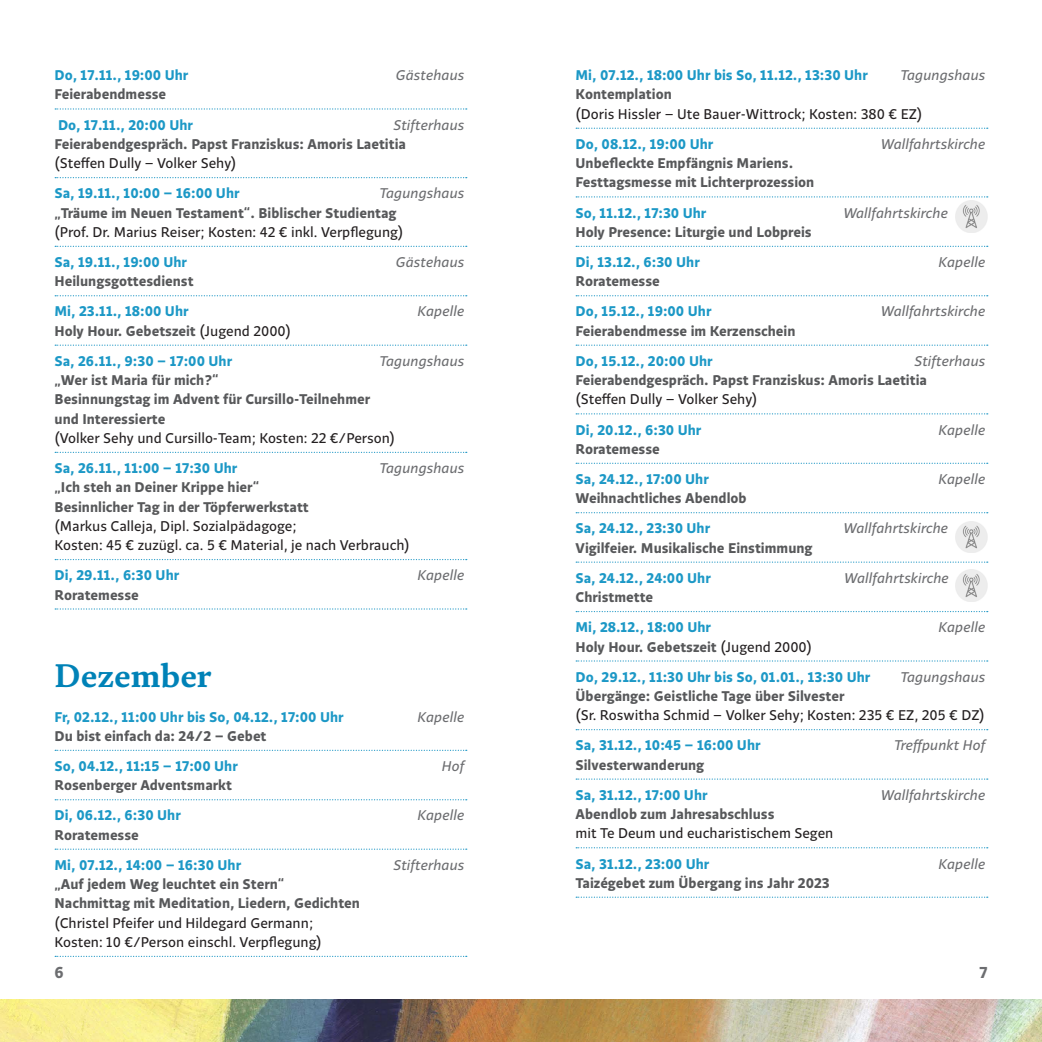
<style>
.page{position:relative;width:1042px;height:1042px;background:#fff}
.page>*{position:absolute;margin:0;border:0;box-sizing:border-box;transform-origin:0 0}
.t1{font:700 33.25px "FS Brabo";color:#0082b7}
.t2{font:700 15.75px "Quercus Sans";color:#6c6d70}
.t3{font:700 14px/19.2px "Quercus Sans";color:#57585a}
.t4{font:700 14px/30.1px "Quercus Sans";color:#1c98c6}
.t5{font:14px/19.2px "Quercus Sans";color:#231f20}
.t6{font:italic 14px "Quercus Sans";color:#6c6d70}
.s1{color:#57585a}
.s2{font-weight:400;color:#231f20}
</style>
<div class="page">
<img style="left:0;top:999px;width:1042px;height:43px">
<svg style="left:55px;top:108px;width:412px;height:2px"></svg>
<svg style="left:55px;top:177px;width:412px;height:1px"></svg>
<svg style="left:55px;top:246px;width:412px;height:1px"></svg>
<svg style="left:55px;top:295px;width:412px;height:1px"></svg>
<svg style="left:55px;top:344px;width:412px;height:2px"></svg>
<svg style="left:55px;top:452px;width:412px;height:1px"></svg>
<svg style="left:55px;top:559px;width:412px;height:1px"></svg>
<svg style="left:55px;top:608px;width:412px;height:1px"></svg>
<svg style="left:55px;top:750px;width:412px;height:1px"></svg>
<svg style="left:55px;top:799px;width:412px;height:1px"></svg>
<svg style="left:55px;top:848px;width:412px;height:2px"></svg>
<svg style="left:55px;top:956px;width:412px;height:1px"></svg>
<svg style="left:576px;top:128px;width:412px;height:1px"></svg>
<svg style="left:576px;top:196px;width:412px;height:1px"></svg>
<svg style="left:576px;top:246px;width:412px;height:1px"></svg>
<svg style="left:576px;top:295px;width:412px;height:1px"></svg>
<svg style="left:576px;top:344px;width:412px;height:2px"></svg>
<svg style="left:576px;top:413px;width:412px;height:1px"></svg>
<svg style="left:576px;top:463px;width:412px;height:1px"></svg>
<svg style="left:576px;top:512px;width:412px;height:1px"></svg>
<svg style="left:576px;top:561px;width:412px;height:2px"></svg>
<svg style="left:576px;top:611px;width:412px;height:1px"></svg>
<svg style="left:576px;top:660px;width:412px;height:1px"></svg>
<svg style="left:576px;top:729px;width:412px;height:1px"></svg>
<svg style="left:576px;top:778px;width:412px;height:2px"></svg>
<svg style="left:576px;top:847px;width:412px;height:1px"></svg>
<svg style="left:576px;top:896px;width:412px;height:2px"></svg>
<img style="left:955px;top:201px;width:32px;height:31px">
<img style="left:955px;top:521px;width:32px;height:31px">
<img style="left:955px;top:569px;width:32px;height:32px">
<p class="t4" style="left:55px;top:60px;width:135px">Do, 17.11., 19:00 Uhr</p>
<p class="t6" style="left:395px;top:66px;width:70px">Gästehaus</p>
<p class="t3" style="left:55px;top:85px;width:113px">Feierabendmesse</p>
<p class="t4" style="left:58px;top:110px;width:137px">Do, 17.11., 20:00 Uhr</p>
<p class="t6" style="left:393px;top:115px;width:73px">Stifterhaus</p>
<p class="t3" style="left:55px;top:135px;width:353px">Feierabendgespräch. Papst Franziskus: Amoris Laetitia</p>
<p class="t5" style="left:55px;top:154px;width:183px">(Steffen Dully – Volker Sehy)</p>
<p class="t4" style="left:55px;top:179px;width:186px">Sa, 19.11., 10:00 – 16:00 Uhr</p>
<p class="t6" style="left:379px;top:184px;width:86px">Tagungshaus</p>
<p class="t3" style="left:55px;top:203px;width:343px">„Träume im Neuen Testament“. Biblischer Studientag</p>
<p class="t5" style="left:55px;top:222px;width:350px">(Prof. Dr. Marius Reiser; Kosten: 42 € inkl. Verpflegung)</p>
<p class="t4" style="left:55px;top:247px;width:134px">Sa, 19.11., 19:00 Uhr</p>
<p class="t6" style="left:395px;top:253px;width:70px">Gästehaus</p>
<p class="t3" style="left:55px;top:272px;width:140px">Heilungsgottesdienst</p>
<p class="t4" style="left:55px;top:297px;width:136px">Mi, 23.11., 18:00 Uhr</p>
<p class="t6" style="left:417px;top:302px;width:48px">Kapelle</p>
<p class="t4" style="left:55px;top:316px;width:238px"><span class="s1">Holy Hour. Gebetszeit</span> <span class="s2">(Jugend 2000)<br></span>Sa, 26.11., 9:30 – 17:00 Uhr</p>
<p class="t6" style="left:379px;top:351px;width:86px">Tagungshaus</p>
<p class="t3" style="left:55px;top:371px;width:317px">„Wer ist Maria für mich?“<br>Besinnungstag im Advent für Cursillo-Teilnehmer und Interessierte</p>
<p class="t5" style="left:55px;top:428px;width:342px">(Volker Sehy und Cursillo-Team; Kosten: 22 €/Person)</p>
<p class="t4" style="left:55px;top:453px;width:184px">Sa, 26.11., 11:00 – 17:30 Uhr</p>
<p class="t6" style="left:379px;top:459px;width:86px">Tagungshaus</p>
<p class="t3" style="left:55px;top:478px;width:256px">„Ich steh an Deiner Krippe hier“<br>Besinnlicher Tag in der Töpferwerkstatt</p>
<p class="t5" style="left:55px;top:516px;width:357px">(Markus Calleja, Dipl. Sozialpädagoge;<br>Kosten: 45 € zuzügl. ca. 5 € Material, je nach Verbrauch)</p>
<p class="t4" style="left:55px;top:560px;width:126px">Di, 29.11., 6:30 Uhr</p>
<p class="t6" style="left:417px;top:566px;width:48px">Kapelle</p>
<p class="t3" style="left:55px;top:585px;width:86px">Roratemesse</p>
<h1 class="t1" style="left:55px;top:650px;width:159px">Dezember</h1>
<p class="t4" style="left:55px;top:702px;width:291px">Fr, 02.12., 11:00 Uhr bis So, 04.12., 17:00 Uhr</p>
<p class="t6" style="left:417px;top:707px;width:48px">Kapelle</p>
<p class="t3" style="left:55px;top:726px;width:213px">Du bist einfach da: 24/2 – Gebet</p>
<p class="t4" style="left:55px;top:751px;width:185px">So, 04.12., 11:15 – 17:00 Uhr</p>
<p class="t6" style="left:441px;top:757px;width:24px">Hof</p>
<p class="t3" style="left:55px;top:776px;width:179px">Rosenberger Adventsmarkt</p>
<p class="t4" style="left:55px;top:800px;width:128px">Di, 06.12., 6:30 Uhr</p>
<p class="t6" style="left:417px;top:806px;width:48px">Kapelle</p>
<p class="t3" style="left:55px;top:825px;width:86px">Roratemesse</p>
<p class="t4" style="left:55px;top:850px;width:188px">Mi, 07.12., 14:00 – 16:30 Uhr</p>
<p class="t6" style="left:393px;top:855px;width:73px">Stifterhaus</p>
<p class="t3" style="left:55px;top:875px;width:307px">„Auf jedem Weg leuchtet ein Stern“<br>Nachmittag mit Meditation, Liedern, Gedichten</p>
<p class="t5" style="left:55px;top:913px;width:269px">(Christel Pfeifer und Hildegard Germann;<br>Kosten: 10 €/Person einschl. Verpflegung)</p>
<p class="t4" style="left:575px;top:60px;width:294px">Mi, 07.12., 18:00 Uhr bis So, 11.12., 13:30 Uhr</p>
<p class="t6" style="left:900px;top:66px;width:86px">Tagungshaus</p>
<p class="t3" style="left:575px;top:85px;width:98px">Kontemplation</p>
<p class="t5" style="left:575px;top:104px;width:348px">(Doris Hissler – Ute Bauer-Wittrock; Kosten: 380 € EZ)</p>
<p class="t4" style="left:575px;top:129px;width:139px">Do, 08.12., 19:00 Uhr</p>
<p class="t6" style="left:880px;top:135px;width:106px">Wallfahrtskirche</p>
<p class="t3" style="left:575px;top:154px;width:240px">Unbefleckte Empfängnis Mariens.<br>Festtagsmesse mit Lichterprozession</p>
<p class="t4" style="left:575px;top:198px;width:132px">So, 11.12., 17:30 Uhr</p>
<p class="t6" style="left:843px;top:203px;width:106px">Wallfahrtskirche</p>
<p class="t3" style="left:575px;top:222px;width:238px">Holy Presence: Liturgie und Lobpreis</p>
<p class="t4" style="left:575px;top:247px;width:126px">Di, 13.12., 6:30 Uhr</p>
<p class="t6" style="left:938px;top:253px;width:48px">Kapelle</p>
<p class="t3" style="left:575px;top:272px;width:86px">Roratemesse</p>
<p class="t4" style="left:575px;top:297px;width:137px">Do, 15.12., 19:00 Uhr</p>
<p class="t6" style="left:880px;top:302px;width:106px">Wallfahrtskirche</p>
<p class="t3" style="left:575px;top:321px;width:221px">Feierabendmesse im Kerzenschein</p>
<p class="t4" style="left:575px;top:346px;width:139px">Do, 15.12., 20:00 Uhr</p>
<p class="t6" style="left:914px;top:351px;width:73px">Stifterhaus</p>
<p class="t3" style="left:575px;top:371px;width:353px">Feierabendgespräch. Papst Franziskus: Amoris Laetitia</p>
<p class="t5" style="left:575px;top:390px;width:183px">(Steffen Dully – Volker Sehy)</p>
<p class="t4" style="left:575px;top:415px;width:127px">Di, 20.12., 6:30 Uhr</p>
<p class="t6" style="left:938px;top:420px;width:48px">Kapelle</p>
<p class="t3" style="left:575px;top:439px;width:86px">Roratemesse</p>
<p class="t4" style="left:575px;top:464px;width:135px">Sa, 24.12., 17:00 Uhr</p>
<p class="t6" style="left:938px;top:470px;width:48px">Kapelle</p>
<p class="t3" style="left:575px;top:489px;width:173px">Weihnachtliches Abendlob</p>
<p class="t4" style="left:575px;top:514px;width:136px">Sa, 24.12., 23:30 Uhr</p>
<p class="t6" style="left:843px;top:519px;width:106px">Wallfahrtskirche</p>
<p class="t3" style="left:575px;top:538px;width:238px">Vigilfeier. Musikalische Einstimmung</p>
<p class="t4" style="left:575px;top:563px;width:137px">Sa, 24.12., 24:00 Uhr</p>
<p class="t6" style="left:844px;top:568px;width:106px">Wallfahrtskirche</p>
<p class="t3" style="left:575px;top:588px;width:79px">Christmette</p>
<p class="t4" style="left:575px;top:612px;width:137px">Mi, 28.12., 18:00 Uhr</p>
<p class="t6" style="left:938px;top:618px;width:48px">Kapelle</p>
<p class="t4" style="left:575px;top:632px;width:296px"><span class="s1">Holy Hour. Gebetszeit</span> <span class="s2">(Jugend 2000)<br></span>Do, 29.12., 11:30 Uhr bis So, 01.01., 13:30 Uhr</p>
<p class="t6" style="left:900px;top:667px;width:86px">Tagungshaus</p>
<p class="t3" style="left:575px;top:686px;width:270px">Übergänge: Geistliche Tage über Silvester</p>
<p class="t5" style="left:575px;top:706px;width:411px">(Sr. Roswitha Schmid – Volker Sehy; Kosten: 235 € EZ, 205 € DZ)</p>
<p class="t4" style="left:575px;top:730px;width:187px">Sa, 31.12., 10:45 – 16:00 Uhr</p>
<p class="t6" style="left:893px;top:736px;width:93px">Treffpunkt Hof</p>
<p class="t3" style="left:575px;top:755px;width:130px">Silvesterwanderung</p>
<p class="t4" style="left:575px;top:780px;width:134px">Sa, 31.12., 17:00 Uhr</p>
<p class="t6" style="left:880px;top:785px;width:106px">Wallfahrtskirche</p>
<p class="t3" style="left:575px;top:805px;width:200px">Abendlob zum Jahresabschluss</p>
<p class="t5" style="left:575px;top:824px;width:259px">mit Te Deum und eucharistischem Segen</p>
<p class="t4" style="left:575px;top:849px;width:135px">Sa, 31.12., 23:00 Uhr</p>
<p class="t6" style="left:938px;top:854px;width:48px">Kapelle</p>
<p class="t3" style="left:575px;top:873px;width:256px">Taizégebet zum Übergang ins Jahr 2023</p>
<p class="t2" style="left:55px;top:962px;width:11px">6</p>
<p class="t2" style="left:979px;top:962px;width:10px">7</p>
</div>
